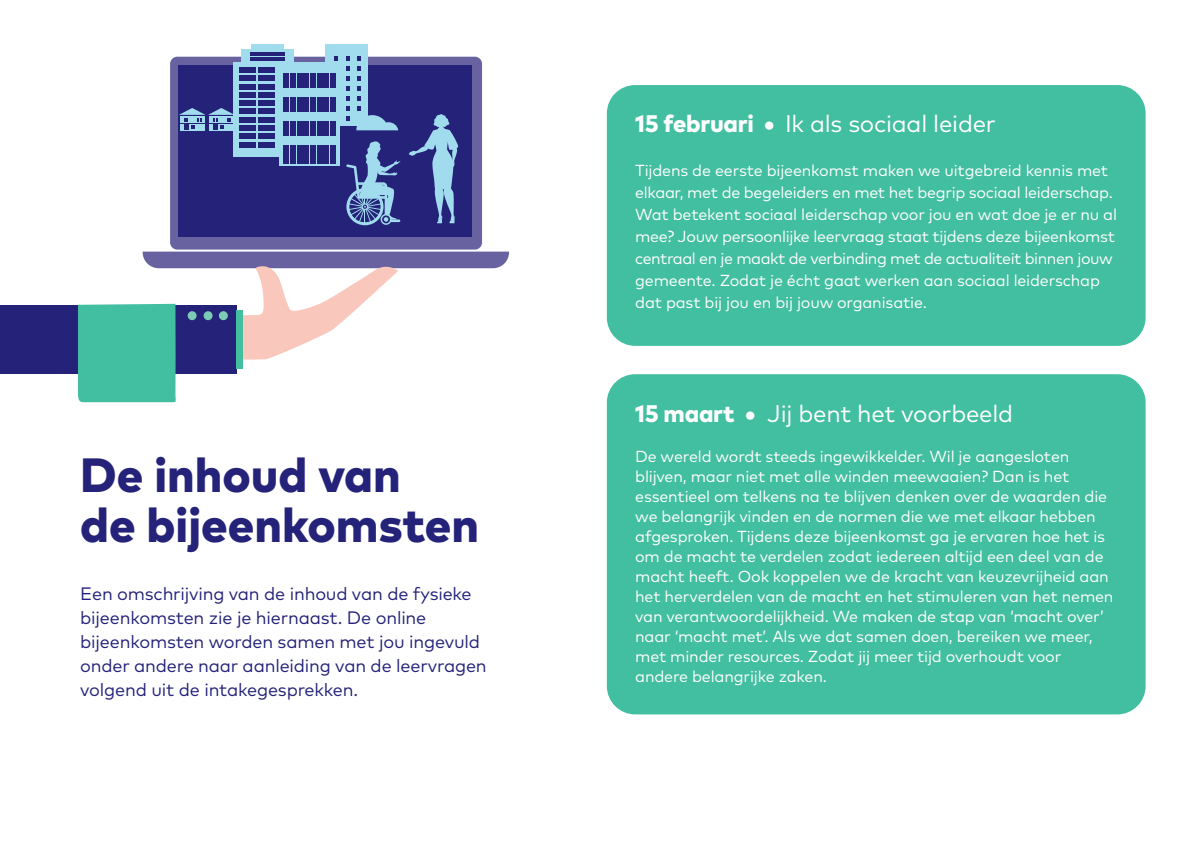
<style>
.page{position:relative;width:1191px;height:842px;background:#fff}
.page>*{position:absolute;margin:0;border:0;box-sizing:border-box;transform-origin:0 0}
.t1{font:800 48px "Mark Pro";color:#252279}
.t2{font:24px "Mark Pro";letter-spacing:-.01em;color:#fff}
.A_O_Broodtekst{font:18px/24px "Mark Pro";letter-spacing:-.01em;color:#252279}
.t3{font:16px/20px "Mark Pro";letter-spacing:-.01em;color:#fff}
.t4{font:16px "Mark Pro";letter-spacing:-.03em;color:#fff}
.s1{font-weight:800}
</style>
<div class="page">
<div style="left:170px;top:57px;width:312px;height:193px;background:#6863a0;border-radius:7px"></div>
<div style="left:178px;top:66px;width:294px;height:171px;background:#252279"></div>
<svg style="left:179px;top:108px;width:54px;height:23px"></svg>
<div style="left:325px;top:45px;width:43px;height:81px;background:#a1dcee"></div>
<svg style="left:334px;top:56px;width:4px;height:5px"></svg>
<svg style="left:346px;top:56px;width:4px;height:65px"></svg>
<svg style="left:356px;top:56px;width:42px;height:74px"></svg>
<div style="left:241px;top:49px;width:52px;height:18px;background:#a1dcee"></div>
<div style="left:233px;top:62px;width:68px;height:94px;background:#a1dcee"></div>
<hr style="left:250px;top:52px;width:34px;height:4px;background:#252279">
<hr style="left:250px;top:58px;width:34px;height:3px;background:#252279">
<div style="left:239px;top:67px;width:17px;height:6px;background:#252279"></div>
<div style="left:258px;top:67px;width:17px;height:6px;background:#252279"></div>
<div style="left:239px;top:76px;width:17px;height:5px;background:#252279"></div>
<div style="left:258px;top:76px;width:17px;height:5px;background:#252279"></div>
<div style="left:239px;top:84px;width:17px;height:5px;background:#252279"></div>
<div style="left:258px;top:84px;width:17px;height:5px;background:#252279"></div>
<div style="left:239px;top:92px;width:17px;height:6px;background:#252279"></div>
<div style="left:258px;top:92px;width:17px;height:6px;background:#252279"></div>
<div style="left:239px;top:100px;width:17px;height:6px;background:#252279"></div>
<div style="left:258px;top:100px;width:17px;height:6px;background:#252279"></div>
<div style="left:239px;top:109px;width:17px;height:5px;background:#252279"></div>
<div style="left:258px;top:109px;width:17px;height:5px;background:#252279"></div>
<div style="left:239px;top:117px;width:17px;height:5px;background:#252279"></div>
<div style="left:258px;top:117px;width:17px;height:5px;background:#252279"></div>
<div style="left:239px;top:125px;width:17px;height:6px;background:#252279"></div>
<div style="left:258px;top:125px;width:17px;height:6px;background:#252279"></div>
<div style="left:239px;top:134px;width:17px;height:5px;background:#252279"></div>
<div style="left:258px;top:134px;width:17px;height:5px;background:#252279"></div>
<div style="left:239px;top:142px;width:17px;height:5px;background:#252279"></div>
<div style="left:258px;top:142px;width:17px;height:5px;background:#252279"></div>
<div style="left:251px;top:44px;width:32px;height:8px;background:#a1dcee"></div>
<svg style="left:279px;top:66px;width:61px;height:100px"></svg>
<hr style="left:280px;top:64px;width:59px;height:2px;background:#a1dcee">
<hr style="left:279px;top:62px;width:61px;height:2px;background:#a1dcee">
<svg style="left:302px;top:144px;width:1px;height:21px"></svg>
<hr style="left:284px;top:135px;width:51px;height:1px;background:#a1dcee">
<hr style="left:284px;top:165px;width:51px;height:1px;background:#a1dcee">
<svg style="left:316px;top:144px;width:1px;height:21px"></svg>
<div style="left:284px;top:145px;width:5px;height:18px;background:#252279"></div>
<div style="left:284px;top:121px;width:5px;height:14px;background:#252279"></div>
<div style="left:284px;top:97px;width:5px;height:14px;background:#252279"></div>
<div style="left:284px;top:73px;width:5px;height:15px;background:#252279"></div>
<div style="left:317px;top:145px;width:5px;height:18px;background:#252279"></div>
<div style="left:317px;top:121px;width:5px;height:14px;background:#252279"></div>
<div style="left:317px;top:97px;width:5px;height:14px;background:#252279"></div>
<div style="left:317px;top:73px;width:5px;height:15px;background:#252279"></div>
<div style="left:310px;top:145px;width:5px;height:18px;background:#252279"></div>
<div style="left:310px;top:121px;width:5px;height:14px;background:#252279"></div>
<div style="left:310px;top:97px;width:5px;height:14px;background:#252279"></div>
<div style="left:310px;top:73px;width:5px;height:15px;background:#252279"></div>
<div style="left:304px;top:145px;width:5px;height:18px;background:#252279"></div>
<div style="left:304px;top:121px;width:5px;height:14px;background:#252279"></div>
<div style="left:304px;top:97px;width:5px;height:14px;background:#252279"></div>
<div style="left:304px;top:73px;width:5px;height:15px;background:#252279"></div>
<div style="left:290px;top:145px;width:5px;height:18px;background:#252279"></div>
<div style="left:290px;top:121px;width:5px;height:14px;background:#252279"></div>
<div style="left:290px;top:97px;width:5px;height:14px;background:#252279"></div>
<div style="left:290px;top:73px;width:5px;height:15px;background:#252279"></div>
<div style="left:324px;top:145px;width:5px;height:18px;background:#252279"></div>
<div style="left:324px;top:121px;width:5px;height:14px;background:#252279"></div>
<div style="left:324px;top:97px;width:5px;height:14px;background:#252279"></div>
<div style="left:324px;top:73px;width:5px;height:15px;background:#252279"></div>
<div style="left:297px;top:145px;width:5px;height:18px;background:#252279"></div>
<div style="left:297px;top:121px;width:5px;height:14px;background:#252279"></div>
<div style="left:297px;top:97px;width:5px;height:14px;background:#252279"></div>
<div style="left:297px;top:73px;width:5px;height:15px;background:#252279"></div>
<div style="left:330px;top:145px;width:5px;height:18px;background:#252279"></div>
<div style="left:330px;top:121px;width:5px;height:14px;background:#252279"></div>
<div style="left:330px;top:97px;width:5px;height:14px;background:#252279"></div>
<div style="left:330px;top:73px;width:5px;height:15px;background:#252279"></div>
<svg style="left:408px;top:114px;width:50px;height:109px"></svg>
<svg style="left:346px;top:141px;width:55px;height:84px"></svg>
<div style="left:607px;top:85px;width:538px;height:261px;background:#42bea0;border-radius:28px"></div>
<div style="left:607px;top:374px;width:538px;height:340px;background:#42bea0;border-radius:28px"></div>
<div style="left:0;top:305px;width:236px;height:68px;background:#252279"></div>
<svg style="left:78px;top:252px;width:431px;height:150px"></svg>
<p class="t1" style="left:80px;top:438px;width:322px">De inhoud van</p>
<p class="t1" style="left:80px;top:488px;width:400px">de bijeenkomsten</p>
<p class="A_O_Broodtekst" style="left:80px;top:580px;width:393px">Een omschrijving van de inhoud van de fysieke bijeenkomsten zie je hiernaast. De online</p>
<p class="A_O_Broodtekst" style="left:80px;top:628px;width:401px">bijeenkomsten worden samen met jou ingevuld</p>
<p class="A_O_Broodtekst" style="left:80px;top:652px;width:408px">onder andere naar aanleiding van de leervragen</p>
<p class="A_O_Broodtekst" style="left:80px;top:676px;width:279px">volgend uit de intakegesprekken.</p>
<p class="t2" style="left:635px;top:106px;width:362px"><span class="s1">15 februari •</span> Ik als sociaal leider</p>
<p class="t3" style="left:635px;top:158px;width:479px;line-height:22px">Tijdens de eerste bijeenkomst maken we uitgebreid kennis met elkaar, met de begeleiders en met het begrip sociaal leiderschap.</p>
<p class="t3" style="left:635px;top:202px;width:483px;line-height:22px">Wat betekent sociaal leiderschap voor jou en wat doe je er nu al mee? Jouw persoonlijke leervraag staat tijdens deze bijeenkomst</p>
<p class="t4" style="left:635px;top:247px;width:479px">centraal en je maakt de verbinding met de actualiteit binnen jouw</p>
<p class="t3" style="left:635px;top:268px;width:466px;line-height:22px">gemeente. Zodat je écht gaat werken aan sociaal leiderschap dat past bij jou en bij jouw organisatie.</p>
<p class="t2" style="left:635px;top:395px;width:379px"><span class="s1">15 maart •</span> Jij bent het voorbeeld</p>
<p class="t3" style="left:635px;top:445px;width:480px">De wereld wordt steeds ingewikkelder. Wil je aangesloten blijven, maar niet met alle winden meewaaien? Dan is het essentieel om telkens na te blijven denken over de waarden die we belangrijk vinden en de normen die we met elkaar hebben afgesproken. Tijdens deze bijeenkomst ga je ervaren hoe het is om de macht te verdelen zodat iedereen altijd een deel van de macht heeft. Ook koppelen we de kracht van keuzevrijheid aan het herverdelen van de macht en het stimuleren van het nemen van verantwoordelijkheid. We maken de stap van ‘macht over’ naar ‘macht met’. Als we dat samen doen, bereiken we meer, met minder resources. Zodat jij meer tijd overhoudt voor</p>
<p class="t3" style="left:635px;top:665px;width:193px">andere belangrijke zaken.</p>
</div>
